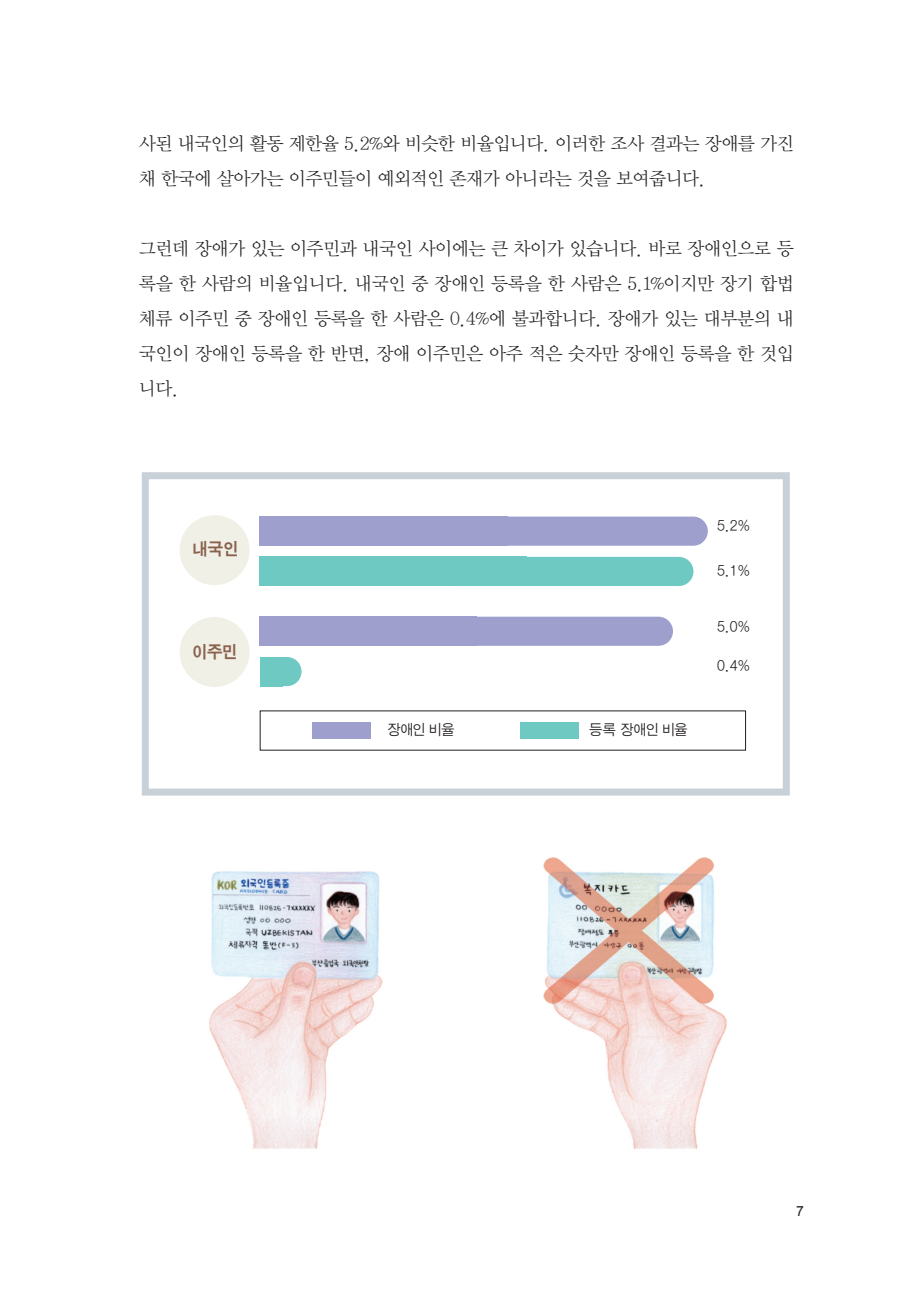
<style>
.page{position:relative;width:918px;height:1290px;background:#fff}
.page>*{position:absolute;margin:0;border:0;box-sizing:border-box;transform-origin:0 0}
.t1{font:18.38px/35px "YDVY Mj O12";letter-spacing:-.03em;color:#231f20}
.t2{font:700 17.5px "SD Gothic QXP";letter-spacing:.025em;color:#8a614f}
.t3{font:300 14.88px "SD Gothic QXP";letter-spacing:.025em;color:#231f20}
.t4{font:14px "Arial";color:#231f20}
</style>
<div class="page">
<div style="left:142px;top:472px;width:648px;height:323px;border:7px solid #c9d1d8"></div>
<div style="left:180px;top:515px;width:70px;height:70px;background:#f0f0e6;border-radius:50%"></div>
<div style="left:180px;top:617px;width:70px;height:70px;background:#f0f0e6;border-radius:50%"></div>
<img style="left:209px;top:871px;width:174px;height:278px">
<img style="left:543px;top:857px;width:184px;height:292px">
<div style="left:260px;top:517px;width:248px;height:29px;background:#9f9fce"></div>
<div style="left:453px;top:517px;width:255px;height:29px;background:#9f9fce;border-radius:15px"></div>
<div style="left:260px;top:557px;width:267px;height:29px;background:#6ec9c2"></div>
<div style="left:439px;top:557px;width:254px;height:29px;background:#6ec9c2;border-radius:15px"></div>
<div style="left:260px;top:617px;width:217px;height:29px;background:#9f9fce"></div>
<div style="left:418px;top:617px;width:255px;height:29px;background:#9f9fce;border-radius:15px"></div>
<div style="left:260px;top:657px;width:22px;height:29px;background:#6ec9c2"></div>
<div style="left:260px;top:657px;width:41px;height:29px;background:#6ec9c2;border-radius:15px"></div>
<div style="left:312px;top:722px;width:59px;height:16px;background:#9f9fce"></div>
<div style="left:520px;top:722px;width:59px;height:16px;background:#6ec9c2"></div>
<p class="t1" style="left:139px;top:126px;width:656px">사된 내국인의 활동 제한율 5.2%와 비슷한 비율입니다. 이러한 조사 결과는 장애를 가진 채 한국에 살아가는 이주민들이 예외적인 존재가 아니라는 것을 보여줍니다.</p>
<p class="t1" style="left:139px;top:231px;width:656px;text-align:justify">그런데 장애가 있는 이주민과 내국인 사이에는 큰 차이가 있습니다. 바로 장애인으로 등 록을 한 사람의 비율입니다. 내국인 중 장애인 등록을 한 사람은 5.1%이지만 장기 합법 체류 이주민 중 장애인 등록을 한 사람은 0.4%에 불과합니다. 장애가 있는 대부분의 내 국인이 장애인 등록을 한 반면, 장애 이주민은 아주 적은 숫자만 장애인 등록을 한 것입 니다.</p>
<p class="t2" style="left:193px;top:540px;width:46px">내국인</p>
<p class="t2" style="left:193px;top:643px;width:46px">이주민</p>
<p class="t3" style="left:387px;top:722px;width:69px">장애인 비율</p>
<p class="t3" style="left:589px;top:722px;width:100px">등록 장애인 비율</p>
<p class="t3" style="left:717px;top:518px;width:34px">5.2%</p>
<p class="t3" style="left:717px;top:563px;width:34px">5.1%</p>
<p class="t3" style="left:717px;top:619px;width:34px">5.0%</p>
<p class="t3" style="left:717px;top:658px;width:34px">0.4%</p>
<p class="t4" style="left:796px;top:1203px;width:9px">7</p>
</div>
